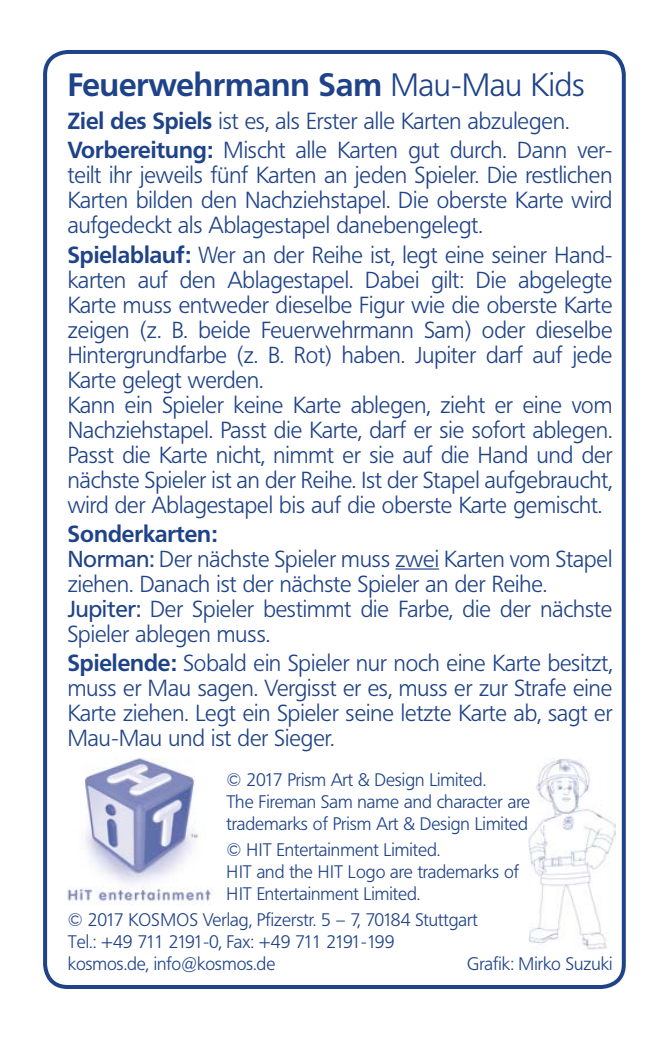
<style>
.page{position:relative;width:671px;height:1039px;background:#fff}
.page>*{position:absolute;margin:0;border:0;box-sizing:border-box;transform-origin:0 0}
.t1{font:700 32px "Frutiger BQ";color:#1f4388}
.t2{font:300 23.2px/25.2px "Frutiger BQ";color:#1f4388}
.t3{font:300 18px/22px "Frutiger BQ";color:#1f4388}
.s1{font-weight:300}
.s2{font-weight:700}
.s3{font-weight:400}
</style>
<div class="page">
<img style="left:528px;top:758px;width:87px;height:192px">
<img style="left:67px;top:758px;width:147px;height:147px">
<div style="left:43px;top:50px;width:582px;height:938px;border:4px solid #1f4388;border-radius:23px"></div>
<hr style="left:395px;top:568px;width:44px;height:1px;background:#1f4388">
<h1 class="t1" style="left:68px;top:66px;width:518px">Feuerwehrmann Sam <span class="s1">Mau-Mau Kids</span></h1>
<p class="t2" style="left:68px;top:107px;width:546px;line-height:29.2px"><span class="s2">Ziel des Spiels</span> ist es, als Erster alle Karten abzulegen.<br><span class="s2">Vorbereitung:</span> Mischt alle Karten gut durch. Dann ver-</p>
<p class="t2" style="left:68px;top:163px;width:546px;text-align:justify">teilt ihr jeweils fünf Karten an jeden Spieler. Die restlichen Karten bilden den Nachziehstapel. Die oberste Karte wird aufgedeckt als Ablagestapel danebengelegt.</p>
<p class="t2" style="left:68px;top:242px;width:546px"><span class="s2">Spielablauf:</span> Wer an der Reihe ist, legt eine seiner Hand&shy;karten auf den Ablagestapel. Dabei gilt: Die abgelegte Karte muss entweder dieselbe Figur wie die oberste Karte zeigen (z. B. beide Feuerwehrmann Sam) oder dieselbe Hintergrundfarbe (z. B. Rot) haben. Jupiter darf auf jede Karte gelegt werden.<br>Kann ein Spieler keine Karte ablegen, zieht er eine vom Nachziehstapel. Passt die Karte, darf er sie sofort ablegen.<br>Passt die Karte nicht, nimmt er sie auf die Hand und der nächste Spieler ist an der Reihe. Ist der Stapel aufgebraucht, wird der Ablagestapel bis auf die oberste Karte gemischt.</p>
<p class="t2" style="left:68px;top:521px;width:546px"><span class="s2">Sonderkarten:<br></span><span class="s3">Norman:</span> Der nächste Spieler muss zwei Karten vom Stapel ziehen. Danach ist der nächste Spieler an der Reihe.<br><span class="s3">Jupiter:</span> Der Spieler bestimmt die Farbe, die der nächste Spieler ablegen muss.</p>
<p class="t2" style="left:68px;top:650px;width:546px;text-align:justify"><span class="s2">Spielende:</span> Sobald ein Spieler nur noch eine Karte besitzt, muss er Mau sagen. Vergisst er es, muss er zur Strafe eine Karte ziehen. Legt ein Spieler seine letzte Karte ab, sagt er Mau-Mau und ist der Sieger.</p>
<p class="t3" style="left:226px;top:768px;width:305px">© 2017 Prism Art &amp; Design Limited.<br>The Fireman Sam name and character are trademarks of Prism Art &amp; Design Limited</p>
<p class="t3" style="left:226px;top:838px;width:294px">© HIT Entertainment Limited.<br>HIT and the HIT Logo are trademarks of<br>HIT Entertainment Limited.</p>
<p class="t3" style="left:68px;top:908px;width:411px">© 2017 KOSMOS Verlag, Pfizerstr. 5 – 7, 70184 Stuttgart<br>Tel.: +49 711 2191-0, Fax: +49 711 2191-199 kosmos.de, info@kosmos.de</p>
<p class="t3" style="left:467px;top:952px;width:147px">Grafik: Mirko Suzuki</p>
</div>
